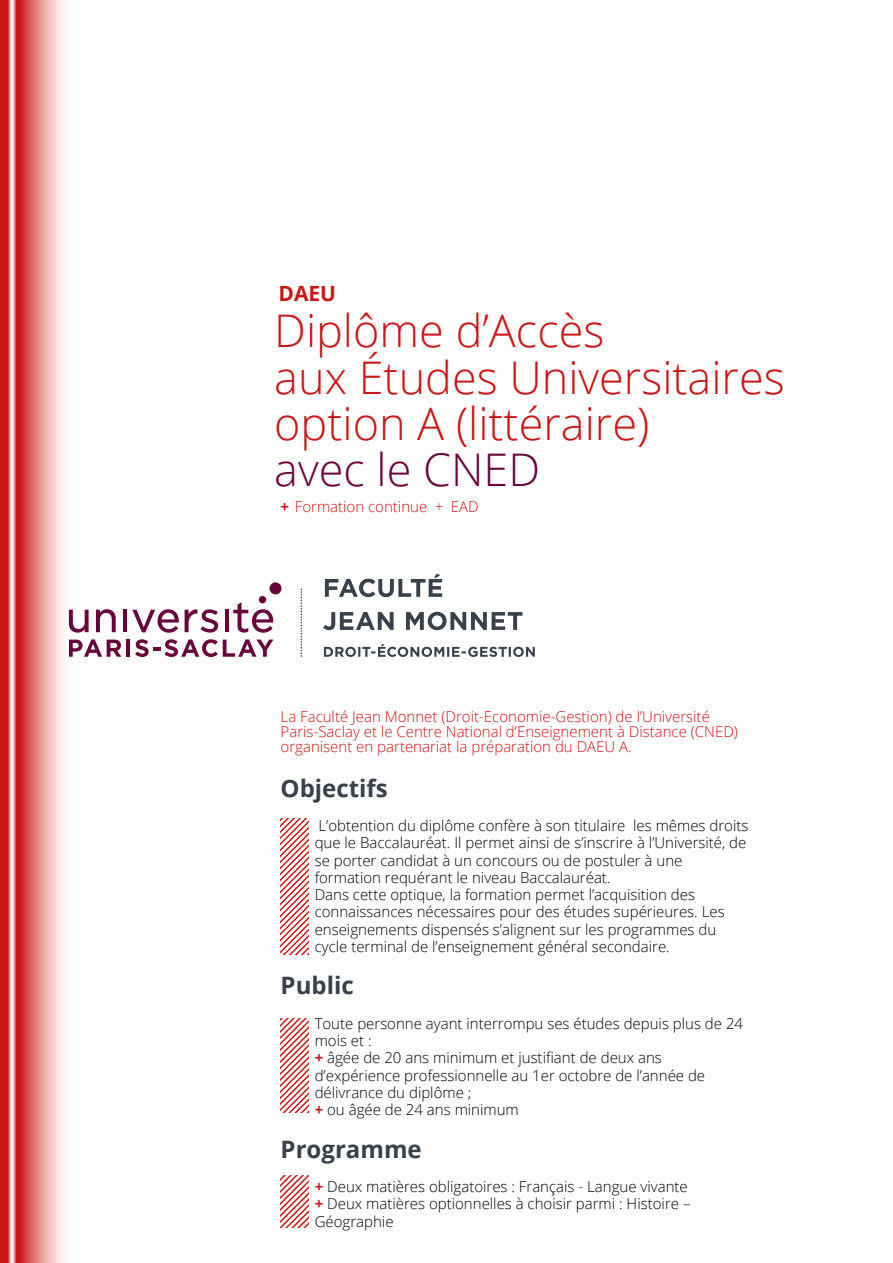
<style>
.page{position:relative;width:893px;height:1263px;background:#fff}
.page>*{position:absolute;margin:0;border:0;box-sizing:border-box;transform-origin:0 0}
.t1{font:300 45px/46.2px "Open Sans";color:#cb1517}
.t2{font:300 45px "Open Sans";color:#69043b}
.t3{font:700 24px "Open Sans";color:#38404a}
.t4{font:700 21px "Open Sans";color:#cb1517}
.t5{font:300 15px/17.2px "Open Sans";color:#000}
.t6{font:300 15px/15px "Open Sans";color:#cb1517}
.s1{font-weight:700}
.s2{font-weight:700;color:#cb1517}
</style>
<div class="page">
<svg style="left:0;top:0;width:71px;height:1263px"></svg>
<svg style="left:281px;top:819px;width:27px;height:136px"></svg>
<svg style="left:281px;top:1018px;width:27px;height:94px"></svg>
<svg style="left:281px;top:1176px;width:27px;height:51px"></svg>
<div style="left:269px;top:582px;width:12px;height:12px;background:#69043b;border-radius:50%"></div>
<div style="left:259px;top:596px;width:7px;height:7px;background:#69043b;border-radius:50%"></div>
<hr style="left:123px;top:610px;width:4px;height:22px;background:#69043b">
<svg style="left:69px;top:610px;width:20px;height:23px"></svg>
<svg style="left:96px;top:609px;width:20px;height:23px"></svg>
<svg style="left:132px;top:609px;width:47px;height:24px"></svg>
<svg style="left:233px;top:602px;width:40px;height:31px"></svg>
<svg style="left:185px;top:609px;width:33px;height:24px"></svg>
<hr style="left:225px;top:610px;width:4px;height:22px;background:#69043b">
<svg style="left:69px;top:639px;width:52px;height:18px"></svg>
<hr style="left:126px;top:640px;width:4px;height:17px;background:#69043b">
<svg style="left:135px;top:639px;width:138px;height:18px"></svg>
<svg style="left:301px;top:588px;width:1px;height:69px"></svg>
<svg style="left:324px;top:644px;width:211px;height:13px"></svg>
<svg style="left:323px;top:612px;width:199px;height:18px"></svg>
<svg style="left:325px;top:574px;width:117px;height:23px"></svg>
<h3 class="t4" style="left:279px;top:279px;width:59px">DAEU</h3>
<h1 class="t1" style="left:274px;top:307px;width:512px">Diplôme d’Accès<br>aux Études Universitaires option A (littéraire)</h1>
<h1 class="t2" style="left:274px;top:439px;width:267px">avec le CNED</h1>
<p class="t6" style="left:281px;top:498px;width:200px"><span class="s1">+</span> Formation continue + EAD</p>
<p class="t6" style="left:281px;top:708px;width:459px">La Faculté Jean Monnet (Droit-Economie-Gestion) de l’Université<br>Paris-Saclay et le Centre National d’Enseignement à Distance (CNED) organisent en partenariat la préparation du DAEU A.</p>
<h2 class="t3" style="left:281px;top:771px;width:109px">Objectifs</h2>
<p class="t5" style="left:315px;top:817px;width:435px">L’obtention du diplôme confère à son titulaire les mêmes droits que le Baccalauréat. Il permet ainsi de s’inscrire à l’Université, de se porter candidat à un concours ou de postuler à une formation requérant le niveau Baccalauréat.<br>Dans cette optique, la formation permet l’acquisition des connaissances nécessaires pour des études supérieures. Les enseignements dispensés s’alignent sur les programmes du cycle terminal de l’enseignement général secondaire.</p>
<h2 class="t3" style="left:281px;top:969px;width:75px">Public</h2>
<p class="t5" style="left:315px;top:1014px;width:430px">Toute personne ayant interrompu ses études depuis plus de 24 mois et :<br><span class="s2">+</span> âgée de 20 ans minimum et justifiant de deux ans d’expérience professionnelle au 1er octobre de l’année de délivrance du diplôme ;<br><span class="s2">+</span> ou âgée de 24 ans minimum</p>
<h2 class="t3" style="left:281px;top:1132px;width:143px">Programme</h2>
<p class="t5" style="left:315px;top:1178px;width:377px"><span class="s2">+</span> Deux matières obligatoires : Français - Langue vivante <span class="s2">+</span> Deux matières optionnelles à choisir parmi : Histoire –<br>Géographie</p>
</div>
